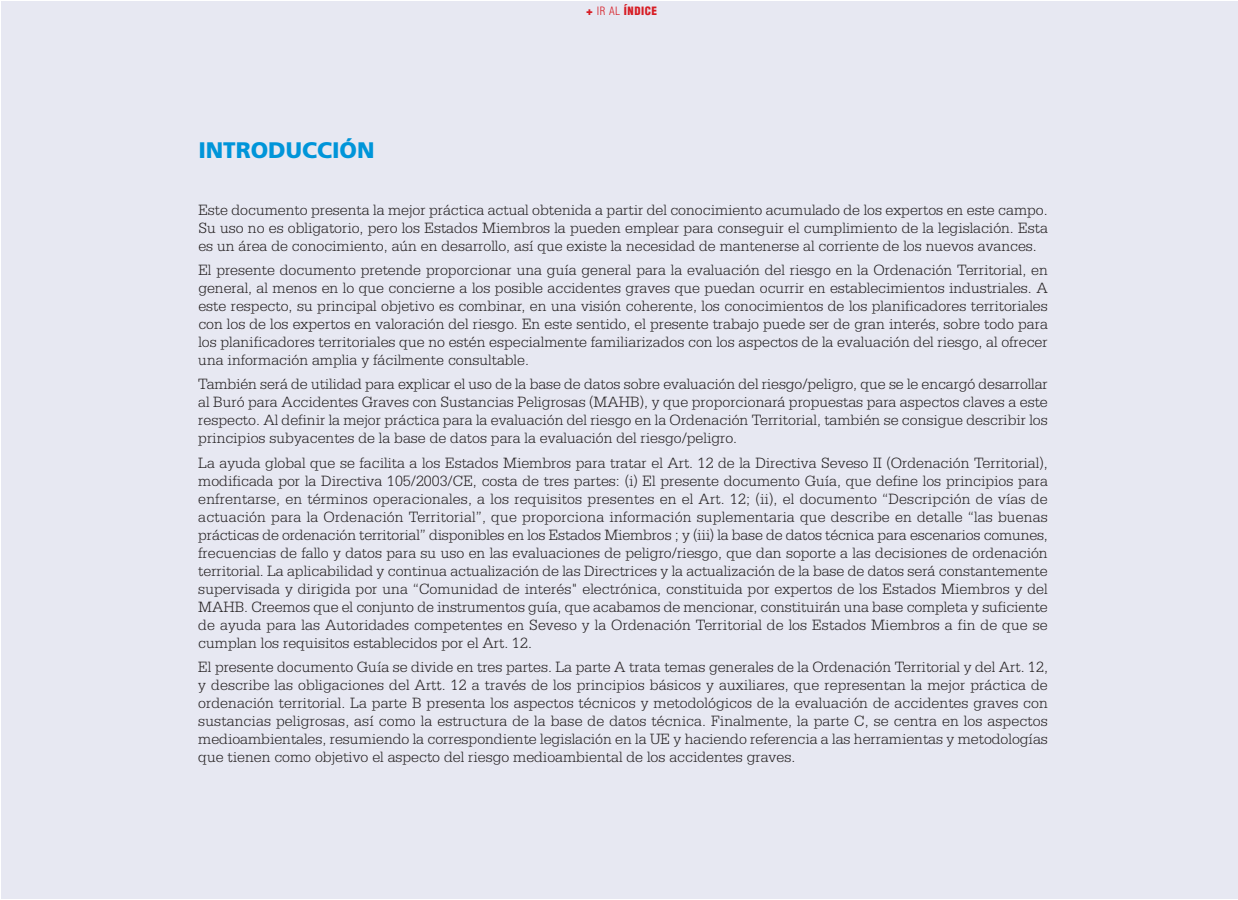
<style>
.page{position:relative;width:1238px;height:900px;background:#fff}
.page>*{position:absolute;margin:0;border:0;box-sizing:border-box;transform-origin:0 0}
.t1{font:900 22.5px "Frutiger";color:#0095d9}
.t2{font:300 15.75px/18px "Serifa";color:#231f20;text-align:justify}
.t3{font:900 condensed 11.25px "Helvetica";letter-spacing:.05em;color:#d71c24}
.s1{font-family:"Helvetica Neue";font-stretch:normal}
.s2{font-weight:300}
</style>
<div class="page">
<div style="left:1px;top:1px;width:1235px;height:897px;background:#e7e8f2"></div>
<h1 class="t1" style="left:198px;top:141px;width:178px">INTRODUCCIÓN</h1>
<p class="t3" style="left:586px;top:5px;width:73px"><span class="s1">+</span> <span class="s2">IR AL</span> ÍNDICE</p>
<p class="t2" style="left:198px;top:202px;width:851px">Este documento presenta la mejor práctica actual obtenida a partir del conocimiento acumulado de los expertos en este campo.<br>Su uso no es obligatorio, pero los Estados Miembros la pueden emplear para conseguir el cumplimiento de la legislación. Esta es un área de conocimiento, aún en desarrollo, así que existe la necesidad de mantenerse al corriente de los nuevos avances.</p>
<p class="t2" style="left:198px;top:262px;width:851px">El presente documento pretende proporcionar una guía general para la evaluación del riesgo en la Ordenación Territorial, en general, al menos en lo que concierne a los posible accidentes graves que puedan ocurrir en establecimientos industriales. A este respecto, su principal objetivo es combinar, en una visión coherente, los conocimientos de los planificadores territoriales con los de los expertos en valoración del riesgo. En este sentido, el presente trabajo puede ser de gran interés, sobre todo para los planificadores territoriales que no estén especialmente familiarizados con los aspectos de la evaluación del riesgo, al ofrecer una información amplia y fácilmente consultable.</p>
<p class="t2" style="left:198px;top:377px;width:851px">También será de utilidad para explicar el uso de la base de datos sobre evaluación del riesgo/peligro, que se le encargó desarrollar al Buró para Accidentes Graves con Sustancias Peligrosas (MAHB), y que proporcionará propuestas para aspectos claves a este respecto. Al definir la mejor práctica para la evaluación del riesgo en la Ordenación Territorial, también se consigue describir los principios subyacentes de la base de datos para la evaluación del riesgo/peligro.</p>
<p class="t2" style="left:198px;top:455px;width:851px">La ayuda global que se facilita a los Estados Miembros para tratar el Art. 12 de la Directiva Seveso II (Ordenación Territorial), modificada por la Directiva 105/2003/CE, costa de tres partes: (i) El presente documento Guía, que define los principios para enfrentarse, en términos operacionales, a los requisitos presentes en el Art. 12; (ii), el documento “Descripción de vías de actuación para la Ordenación Territorial”, que proporciona información suplementaria que describe en detalle “las buenas prácticas de ordenación territorial” disponibles en los Estados Miembros ; y (iii) la base de datos técnica para escenarios comunes, frecuencias de fallo y datos para su uso en las evaluaciones de peligro/riesgo, que dan soporte a las decisiones de ordenación territorial. La aplicabilidad y continua actualización de las Directrices y la actualización de la base de datos será constantemente supervisada y dirigida por una “Comunidad de interés" electrónica, constituida por expertos de los Estados Miembros y del MAHB. Creemos que el conjunto de instrumentos guía, que acabamos de mencionar, constituirán una base completa y suficiente de ayuda para las Autoridades competentes en Seveso y la Ordenación Territorial de los Estados Miembros a fin de que se cumplan los requisitos establecidos por el Art. 12.</p>
<p class="t2" style="left:198px;top:659px;width:851px">El presente documento Guía se divide en tres partes. La parte A trata temas generales de la Ordenación Territorial y del Art. 12, y describe las obligaciones del Artt. 12 a través de los principios básicos y auxiliares, que representan la mejor práctica de ordenación territorial. La parte B presenta los aspectos técnicos y metodológicos de la evaluación de accidentes graves con sustancias peligrosas, así como la estructura de la base de datos técnica. Finalmente, la parte C, se centra en los aspectos medioambientales, resumiendo la correspondiente legislación en la UE y haciendo referencia a las herramientas y metodologías que tienen como objetivo el aspecto del riesgo medioambiental de los accidentes graves.</p>
</div>
